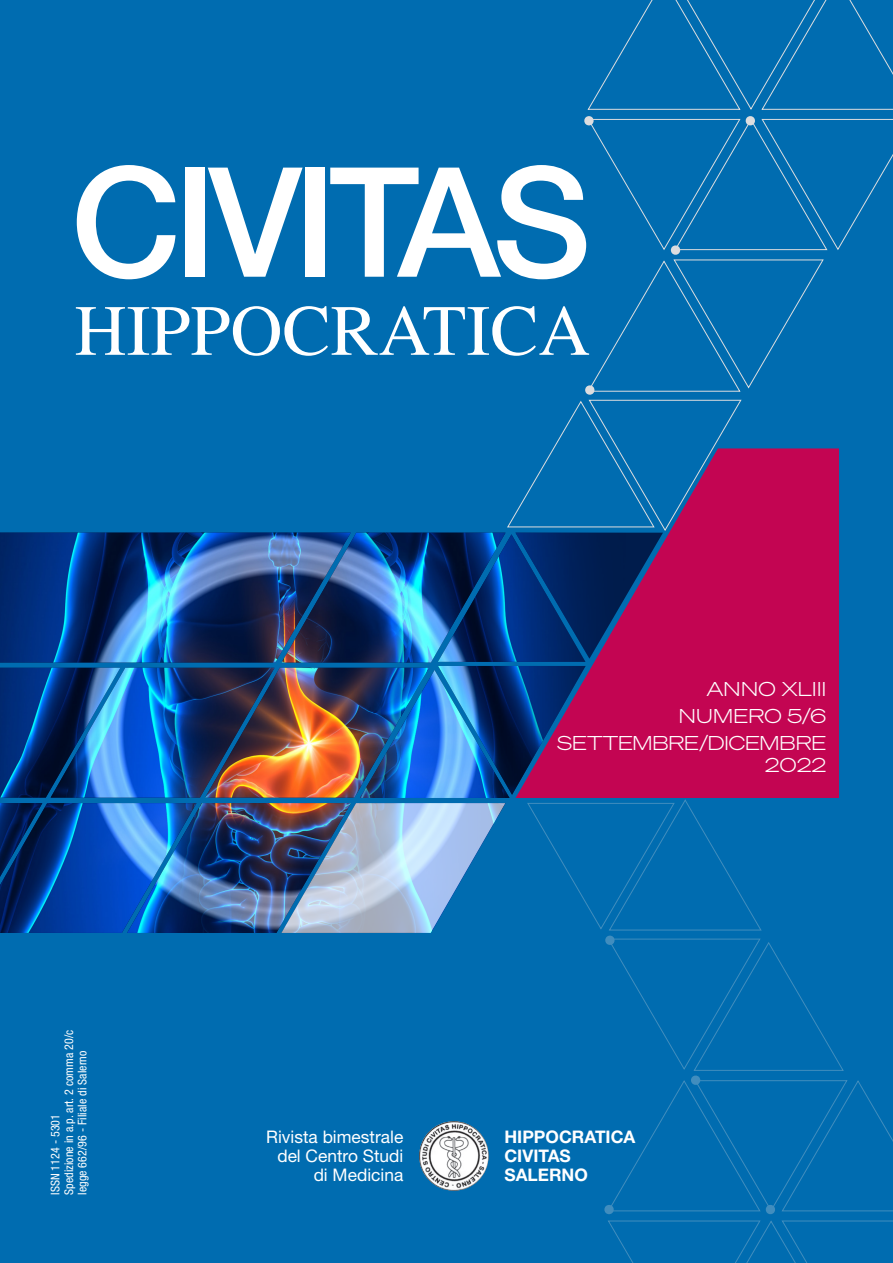
<style>
.page{position:relative;width:893px;height:1263px;background:#006cb0}
.page>*{position:absolute;margin:0;border:0;box-sizing:border-box;transform-origin:0 0}
.t1{font:500 152.85px "Helvetica Neue LT Std";letter-spacing:-.05em;color:#fff}
.t2{font:72px "Times LT Std";color:#fff}
.t3{font:19.5px/26.7px "Sohne Breit Leicht";letter-spacing:.01em;color:#fff;text-align:right}
.t4{font:17.4px/18.8px "Helvetica Neue LT Std";color:#fff;text-align:right}
.t5{font:700 17.4px/18.8px "Helvetica Neue LT Std";color:#fff}
.t6{font:condensed 12px/13.5px "Helvetica Neue LT Std";letter-spacing:.005em;color:#fff}
</style>
<div class="page">
<img style="left:0;top:533px;width:516px;height:400px">
<img style="left:281px;top:803px;width:224px;height:130px">
<svg style="left:516px;top:531px;width:323px;height:267px;background:#940f59"></svg>
<svg style="left:507px;top:116px;width:386px;height:415px"></svg>
<img style="left:419px;top:1121px;width:70px;height:70px;border-radius:35px">
<svg style="left:587px;top:0;width:306px;height:110px"></svg>
<svg style="left:527px;top:799px;width:366px;height:464px"></svg>
<p class="t1" style="left:71px;top:131px;width:522px">CIVITAS</p>
<p class="t2" style="left:74px;top:290px;width:517px">HIPPOCRATICA</p>
<p class="t6" style="left:49px;top:1195px;width:167px;rotate:-90deg">ISSN 1124 - 5301<br>Spedizione in a.p. art. 2 comma 20/c legge 662/96 - Filiale di Salerno</p>
<p class="t3" style="left:557px;top:675px;width:270px">ANNO XLIII<br>NUMERO 5/6<br>SETTEMBRE/DICEMBRE</p>
<p class="t3" style="left:765px;top:751px;width:62px">2022</p>
<p class="t4" style="left:266px;top:1127px;width:139px">Rivista bimestrale del Centro Studi di Medicina</p>
<p class="t5" style="left:504px;top:1127px;width:132px">HIPPOCRATICA<br>CIVITAS<br>SALERNO</p>
</div>
